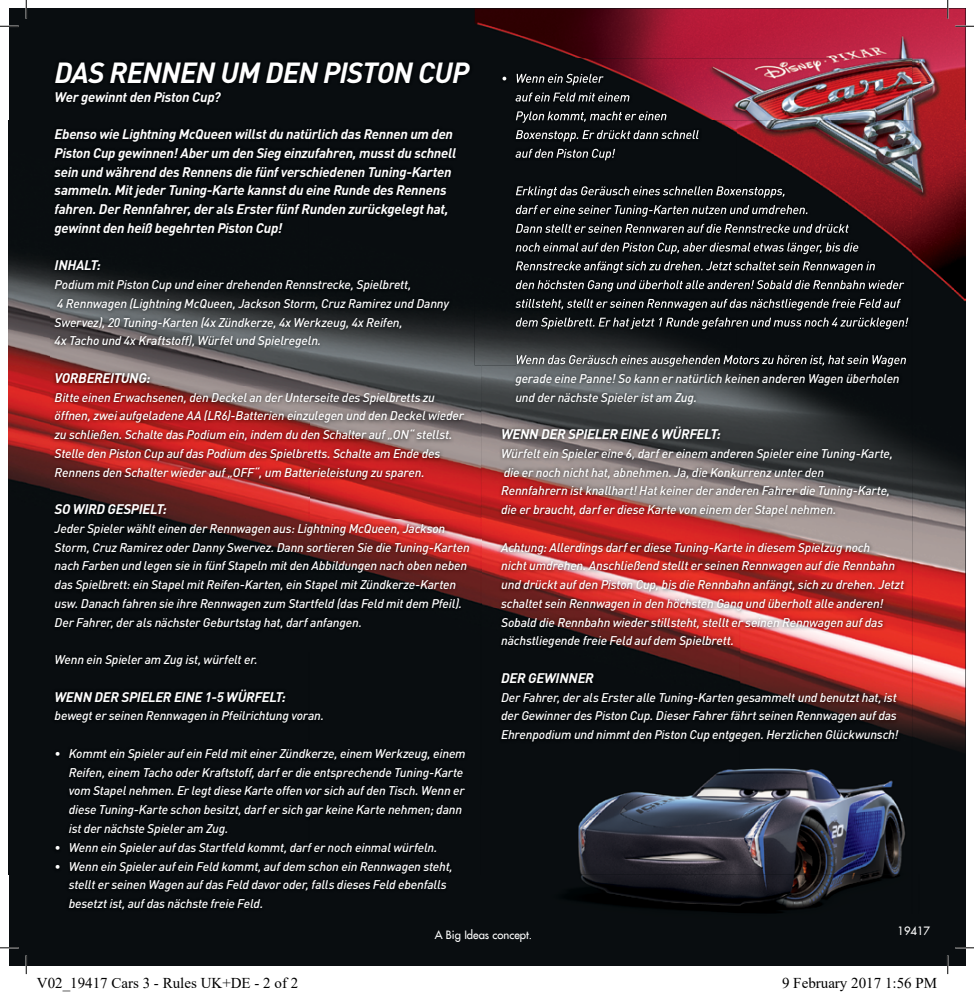
<style>
.page{position:relative;width:974px;height:1001px;background:#fff}
.page>*{position:absolute;margin:0;border:0;box-sizing:border-box;transform-origin:0 0}
.t1{font:italic 700 28.75px "DIN";letter-spacing:-.025em;color:#fff}
.t2{font:15px "Times New Roman";color:#000}
.t3{font:italic 700 13.75px/18.8px "DIN";letter-spacing:-.015em;color:#fff}
.t4{font:italic 500 12.5px/18.8px "DIN";letter-spacing:-.015em;color:#fff}
.t5{font:11.25px "Futura LT";color:#fff}
</style>
<div class="page">
<div style="left:9px;top:9px;width:956px;height:956px;background:#090d10"></div>
<img style="left:9px;top:259px;width:472px;height:345px">
<img style="left:912px;top:120px;width:53px;height:630px">
<img style="left:481px;top:365px;width:259px;height:317px">
<img style="left:740px;top:367px;width:172px;height:370px">
<img style="left:517px;top:365px;width:375px;height:2px">
<img style="left:475px;top:9px;width:490px;height:111px">
<img style="left:475px;top:120px;width:437px;height:245px">
<img style="left:502px;top:74px;width:102px;height:11px">
<img style="left:515px;top:93px;width:115px;height:9px">
<img style="left:516px;top:111px;width:151px;height:9px">
<img style="left:516px;top:120px;width:151px;height:3px">
<img style="left:516px;top:130px;width:183px;height:12px">
<img style="left:515px;top:149px;width:100px;height:11px">
<img style="left:501px;top:186px;width:285px;height:12px">
<img style="left:516px;top:205px;width:293px;height:12px">
<img style="left:516px;top:224px;width:333px;height:9px">
<img style="left:516px;top:242px;width:343px;height:12px">
<img style="left:516px;top:261px;width:359px;height:12px">
<img style="left:516px;top:280px;width:388px;height:12px">
<img style="left:515px;top:299px;width:386px;height:11px">
<img style="left:516px;top:317px;width:392px;height:12px">
<img style="left:517px;top:355px;width:389px;height:10px">
<img style="left:568px;top:874px;width:332px;height:39px">
<img style="left:578px;top:768px;width:327px;height:106px">
<svg style="left:0;top:25px;width:19px;height:2px"></svg>
<svg style="left:955px;top:25px;width:19px;height:2px"></svg>
<svg style="left:0;top:947px;width:19px;height:1px"></svg>
<svg style="left:955px;top:947px;width:19px;height:1px"></svg>
<svg style="left:25px;top:0;width:2px;height:19px"></svg>
<svg style="left:25px;top:955px;width:2px;height:19px"></svg>
<svg style="left:947px;top:0;width:1px;height:19px"></svg>
<svg style="left:947px;top:955px;width:1px;height:19px"></svg>
<h1 class="t1" style="left:55px;top:54px;width:416px">DAS RENNEN UM DEN PISTON CUP</h1>
<p class="t3" style="left:55px;top:87px;width:168px">Wer gewinnt den Piston Cup?</p>
<p class="t3" style="left:55px;top:124px;width:403px">Ebenso wie Lightning McQueen willst du natürlich das Rennen um den Piston Cup gewinnen! Aber um den Sieg einzufahren, musst du schnell sein und während des Rennens die fünf verschiedenen Tuning-Karten sammeln. Mit jeder Tuning-Karte kannst du eine Runde des Rennens fahren. Der Rennfahrer, der als Erster fünf Runden zurückgelegt hat, gewinnt den heiß begehrten Piston Cup!</p>
<p class="t3" style="left:55px;top:255px;width:48px">INHALT:</p>
<p class="t4" style="left:55px;top:275px;width:396px">Podium mit Piston Cup und einer drehenden Rennstrecke, Spielbrett,<br>4 Rennwagen (Lightning McQueen, Jackson Storm, Cruz Ramirez und Danny Swervez), 20 Tuning-Karten (4x Zündkerze, 4x Werkzeug, 4x Reifen,<br>4x Tacho und 4x Kraftstoff), Würfel und Spielregeln.</p>
<p class="t3" style="left:55px;top:368px;width:98px">VORBEREITUNG:</p>
<p class="t4" style="left:55px;top:387px;width:411px">Bitte einen Erwachsenen, den Deckel an der Unterseite des Spielbretts zu öffnen, zwei aufgeladene AA (LR6)-Batterien einzulegen und den Deckel wieder zu schließen. Schalte das Podium ein, indem du den Schalter auf „ON“ stellst.<br>Stelle den Piston Cup auf das Podium des Spielbretts. Schalte am Ende des Rennens den Schalter wieder auf „OFF“, um Batterieleistung zu sparen.</p>
<p class="t3" style="left:55px;top:499px;width:114px">SO WIRD GESPIELT:</p>
<p class="t4" style="left:55px;top:518px;width:417px">Jeder Spieler wählt einen der Rennwagen aus: Lightning McQueen, Jackson Storm, Cruz Ramirez oder Danny Swervez. Dann sortieren Sie die Tuning-Karten nach Farben und legen sie in fünf Stapeln mit den Abbildungen nach oben neben das Spielbrett: ein Stapel mit Reifen-Karten, ein Stapel mit Zündkerze-Karten usw. Danach fahren sie ihre Rennwagen zum Startfeld (das Feld mit dem Pfeil).<br>Der Fahrer, der als nächster Geburtstag hat, darf anfangen.</p>
<p class="t4" style="left:55px;top:650px;width:205px">Wenn ein Spieler am Zug ist, würfelt er.</p>
<p class="t3" style="left:55px;top:687px;width:233px">WENN DER SPIELER EINE 1-5 WÜRFELT:</p>
<p class="t4" style="left:55px;top:706px;width:271px">bewegt er seinen Rennwagen in Pfeilrichtung voran.</p>
<p class="t4" style="left:69px;top:743px;width:398px;text-indent:-14px">• Kommt ein Spieler auf ein Feld mit einer Zündkerze, einem Werkzeug, einem Reifen, einem Tacho oder Kraftstoff, darf er die entsprechende Tuning-Karte vom Stapel nehmen. Er legt diese Karte offen vor sich auf den Tisch. Wenn er diese Tuning-Karte schon besitzt, darf er sich gar keine Karte nehmen; dann ist der nächste Spieler am Zug.</p>
<p class="t4" style="left:55px;top:837px;width:384px">• Wenn ein Spieler auf das Startfeld kommt, darf er noch einmal würfeln.</p>
<p class="t4" style="left:69px;top:856px;width:385px;text-indent:-14px">• Wenn ein Spieler auf ein Feld kommt, auf dem schon ein Rennwagen steht, stellt er seinen Wagen auf das Feld davor oder, falls dieses Feld ebenfalls besetzt ist, auf das nächste freie Feld.</p>
<p class="t4" style="left:515px;top:368px;width:386px">gerade eine Panne! So kann er natürlich keinen anderen Wagen überholen und der nächste Spieler ist am Zug.</p>
<p class="t3" style="left:501px;top:424px;width:221px">WENN DER SPIELER EINE 6 WÜRFELT:</p>
<p class="t4" style="left:501px;top:443px;width:393px">Würfelt ein Spieler eine 6, darf er einem anderen Spieler eine Tuning-Karte, die er noch nicht hat, abnehmen. Ja, die Konkurrenz unter den<br>Rennfahrern ist knallhart! Hat keiner der anderen Fahrer die Tuning-Karte, die er braucht, darf er diese Karte von einem der Stapel nehmen.</p>
<p class="t4" style="left:501px;top:537px;width:405px">Achtung: Allerdings darf er diese Tuning-Karte in diesem Spielzug noch<br>nicht umdrehen. Anschließend stellt er seinen Rennwagen auf die Rennbahn und drückt auf den Piston Cup, bis die Rennbahn anfängt, sich zu drehen. Jetzt schaltet sein Rennwagen in den höchsten Gang und überholt alle anderen!<br>Sobald die Rennbahn wieder stillsteht, stellt er seinen Rennwagen auf das nächstliegende freie Feld auf dem Spielbrett.</p>
<p class="t3" style="left:501px;top:668px;width:94px">DER GEWINNER</p>
<p class="t4" style="left:501px;top:687px;width:399px">Der Fahrer, der als Erster alle Tuning-Karten gesammelt und benutzt hat, ist der Gewinner des Piston Cup. Dieser Fahrer fährt seinen Rennwagen auf das<br>Ehrenpodium und nimmt den Piston Cup entgegen. Herzlichen Glückwunsch!</p>
<p class="t5" style="left:435px;top:927px;width:99px">A Big Ideas concept.</p>
<p class="t5" style="left:897px;top:924px;width:34px">19417</p>
<p class="t2" style="left:37px;top:973px;width:263px">V02_19417 Cars 3 - Rules UK+DE - 2 of 2</p>
<p class="t2" style="left:782px;top:973px;width:156px">9 February 2017 1:56 PM</p>
</div>
